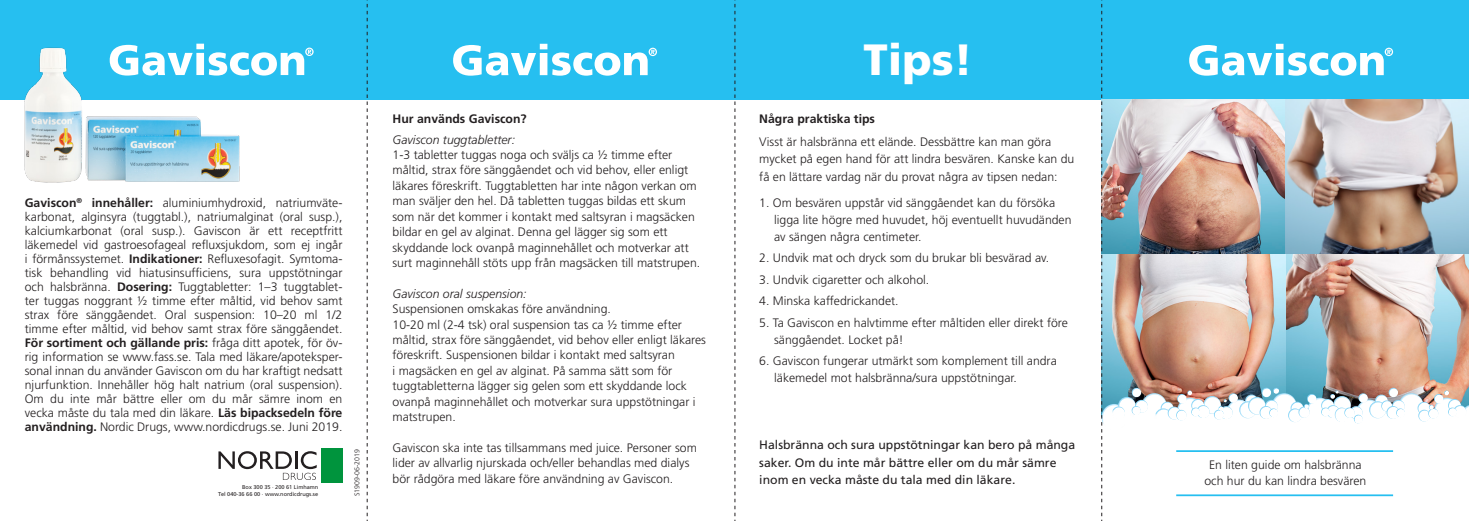
<style>
.page{position:relative;width:1469px;height:521px;background:#fff}
.page>*{position:absolute;margin:0;border:0;box-sizing:border-box;transform-origin:0 0}
.t1{font:900 43.75px "Frutiger";color:#fff}
.t2{font:300 12.25px/15.4px "Frutiger";color:#231f20}
.t3{font:12.25px/17.5px "Frutiger";color:#231f20}
.t4{font:italic 300 12.25px "Frutiger";color:#231f20}
.t5{font:700 12.25px "Frutiger";color:#231f20}
.t6{font:300 7px "Frutiger";color:#231f20}
.t7{font:5.6px/6.6px "Frutiger";color:#231f20;text-align:right}
.s1{font-weight:700}
</style>
<div class="page">
<div style="left:0;top:0;width:382px;height:99px;background:#26bff0"></div>
<div style="left:352px;top:0;width:397px;height:99px;background:#26bff0"></div>
<div style="left:719px;top:0;width:397px;height:99px;background:#26bff0"></div>
<div style="left:1086px;top:0;width:382px;height:99px;background:#26bff0"></div>
<img style="left:1285px;top:99px;width:183px;height:301px">
<img style="left:1102px;top:99px;width:183px;height:312px">
<svg style="left:1101px;top:404px;width:25px;height:26px"></svg>
<svg style="left:1141px;top:393px;width:25px;height:26px"></svg>
<svg style="left:1118px;top:397px;width:17px;height:18px"></svg>
<div style="left:1271px;top:393px;width:25px;height:26px;background:#fff;border-radius:13px"></div>
<svg style="left:1356px;top:399px;width:25px;height:27px"></svg>
<svg style="left:1398px;top:393px;width:25px;height:26px"></svg>
<div style="left:1111px;top:405px;width:26px;height:26px;background:#fff;border-radius:50%"></div>
<div style="left:1129px;top:408px;width:39px;height:38px;background:#fff;border-radius:50%"></div>
<div style="left:1359px;top:410px;width:32px;height:31px;background:#fff;border-radius:50%"></div>
<div style="left:1395px;top:409px;width:25px;height:25px;background:#fff;border-radius:50%"></div>
<svg style="left:1131px;top:388px;width:16px;height:27px"></svg>
<svg style="left:1154px;top:408px;width:17px;height:17px"></svg>
<svg style="left:1288px;top:408px;width:13px;height:14px"></svg>
<svg style="left:1369px;top:401px;width:17px;height:17px"></svg>
<svg style="left:1374px;top:388px;width:30px;height:31px"></svg>
<div style="left:1139px;top:414px;width:28px;height:30px;background:#fff;border-radius:50%"></div>
<svg style="left:1290px;top:390px;width:77px;height:33px"></svg>
<img style="left:1160px;top:388px;width:121px;height:36px">
<svg style="left:1112px;top:406px;width:12px;height:4px"></svg>
<div style="left:1102px;top:410px;width:25px;height:30px;background:#fff;border-radius:50%"></div>
<svg style="left:1417px;top:390px;width:51px;height:32px"></svg>
<hr style="left:1176px;top:450px;width:216px;height:2px;background:#26bff0">
<hr style="left:1176px;top:494px;width:216px;height:2px;background:#26bff0">
<svg style="left:367px;top:0;width:1px;height:521px"></svg>
<svg style="left:734px;top:0;width:1px;height:521px"></svg>
<svg style="left:1101px;top:0;width:1px;height:521px"></svg>
<svg style="left:218px;top:451px;width:99px;height:29px"></svg>
<div style="left:321px;top:449px;width:21px;height:34px;background:#00943d"></div>
<svg style="left:117px;top:44px;width:196px;height:32px"></svg>
<svg style="left:453px;top:44px;width:204px;height:32px"></svg>
<svg style="left:1189px;top:44px;width:203px;height:32px"></svg>
<img style="left:24px;top:47px;width:217px;height:136px">
<p class="t2" style="left:25px;top:196px;width:319px;line-height:14px;text-align:justify"><span class="s1">Gaviscon</span><sup>®</sup> <span class="s1">innehåller:</span> aluminiumhydroxid, natriumväte&shy;karbonat, alginsyra (tuggtabl.), natriumalginat (oral susp.), kalciumkarbonat (oral susp.). Gaviscon är ett receptfritt</p>
<p class="t2" style="left:25px;top:238px;width:319px;line-height:14px;text-align:justify">läkemedel vid gastroesofageal refluxsjukdom, som ej ingår i förmånssystemet. <span class="s1">Indikationer:</span> Refluxesofagit. Symtoma&shy;tisk behandling vid hiatusinsufficiens, sura uppstötningar och halsbränna. <span class="s1">Dosering:</span> Tuggtabletter: 1–3 tuggtablet&shy;ter tuggas noggrant ½ timme efter måltid, vid behov samt strax före sänggåendet. Oral suspension: 10–20 ml 1/2 timme efter måltid, vid behov samt strax före sänggåendet.</p>
<p class="t2" style="left:25px;top:336px;width:319px;line-height:14px;text-align:justify"><span class="s1">För sortiment och gällande pris:</span> fråga ditt apotek, för öv&shy;rig information se www.fass.se. Tala med läkare/apoteksper&shy;sonal innan du använder Gaviscon om du har kraftigt nedsatt njurfunktion. Innehåller hög halt natrium (oral suspension).<br>Om du inte mår bättre eller om du mår sämre inom en vecka måste du tala med din läkare. <span class="s1">Läs bipacksedeln före</span></p>
<p class="t2" style="left:25px;top:419px;width:319px"><span class="s1">användning.</span> Nordic Drugs, www.nordicdrugs.se. Juni 2019.</p>
<p class="t7" style="left:218px;top:484px;width:101px">Box 300 35 · 200 61 Limhamn<br>Tel 040-36 66 00 · www.nordicdrugs.se</p>
<p class="t1" style="left:863px;top:33px;width:111px">Tips!</p>
<p class="t5" style="left:759px;top:112px;width:117px">Några praktiska tips</p>
<p class="t2" style="left:759px;top:133px;width:316px;line-height:17.5px">Visst är halsbränna ett elände. Dessbättre kan man göra mycket på egen hand för att lindra besvären. Kanske kan du få en lättare vardag när du provat några av tipsen nedan:</p>
<p class="t2" style="left:774px;top:195px;width:299px;line-height:16.6px;text-indent:-15px">1. Om besvären uppstår vid sänggåendet kan du försöka ligga lite högre med huvudet, höj eventuellt huvudänden av sängen några centimeter.</p>
<p class="t2" style="left:759px;top:250px;width:291px">2. Undvik mat och dryck som du brukar bli besvärad av.</p>
<p class="t2" style="left:759px;top:272px;width:171px">3. Undvik cigaretter och alkohol.</p>
<p class="t2" style="left:759px;top:293px;width:141px">4. Minska kaffedrickandet.</p>
<p class="t2" style="left:774px;top:314px;width:295px;line-height:16.6px;text-indent:-15px">5. Ta Gaviscon en halvtimme efter måltiden eller direkt före sänggåendet. Locket på!</p>
<p class="t2" style="left:774px;top:353px;width:284px;line-height:16.6px;text-indent:-15px">6. Gaviscon fungerar utmärkt som komplement till andra läkemedel mot halsbränna/sura uppstötningar.</p>
<p class="t5" style="left:392px;top:112px;width:136px">Hur används Gaviscon?</p>
<p class="t4" style="left:392px;top:132px;width:124px">Gaviscon tuggtabletter:</p>
<p class="t2" style="left:392px;top:147px;width:309px">1-3 tabletter tuggas noga och sväljs ca ½ timme efter måltid, strax före sänggåendet och vid behov, eller enligt läkares föreskrift. Tuggtabletten har inte någon verkan om man sväljer den hel. Då tabletten tuggas bildas ett skum som när det kommer i kontakt med saltsyran i magsäcken bildar en gel av alginat. Denna gel lägger sig som ett skyddande lock ovanpå maginnehållet och motverkar att surt maginnehåll stöts upp från magsäcken till matstrupen.</p>
<p class="t4" style="left:392px;top:286px;width:136px">Gaviscon oral suspension:</p>
<p class="t2" style="left:392px;top:301px;width:220px">Suspensionen omskakas före användning.</p>
<p class="t2" style="left:392px;top:316px;width:315px">10-20 ml (2-4 tsk) oral suspension tas ca ½ timme efter måltid, strax före sänggåendet, vid behov eller enligt läkares föreskrift. Suspensionen bildar i kontakt med saltsyran<br>i magsäcken en gel av alginat. På samma sätt som för tuggtabletterna lägger sig gelen som ett skyddande lock ovanpå maginnehållet och motverkar sura uppstötningar i matstrupen.</p>
<p class="t2" style="left:392px;top:440px;width:306px">Gaviscon ska inte tas tillsammans med juice. Personer som lider av allvarlig njurskada och/eller behandlas med dialys bör rådgöra med läkare före användning av Gaviscon.</p>
<p class="t3" style="left:759px;top:436px;width:317px">Halsbränna och sura uppstötningar kan bero på många saker. Om du inte mår bättre eller om du mår sämre inom en vecka måste du tala med din läkare.</p>
<p class="t6" style="left:353px;top:496px;width:49px;rotate:-90deg">S1909-06-2019</p>
<p class="t2" style="left:1209px;top:457px;width:154px">En liten guide om halsbränna</p>
<p class="t2" style="left:1204px;top:473px;width:163px">och hur du kan lindra besvären</p>
</div>
